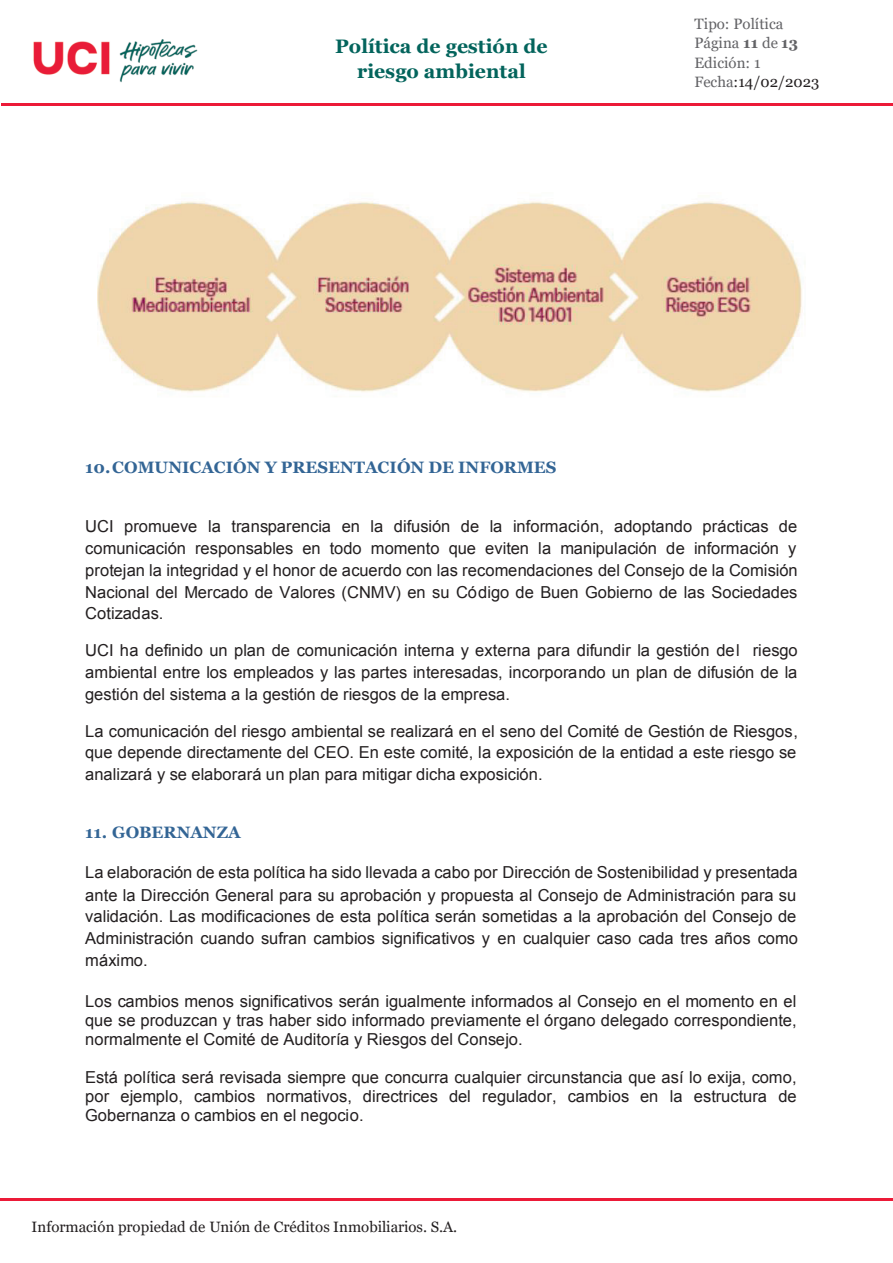
<style>
.page{position:relative;width:893px;height:1263px;background:#fff}
.page>*{position:absolute;margin:0;border:0;box-sizing:border-box;transform-origin:0 0}
.t1{font:700 19.5px/25.5px "Georgia";color:#03645c;text-align:center}
.t2{font:16.5px/21.9px "Arial";letter-spacing:.005em;color:#231f20;text-align:justify}
.t3{font:700 16.5px "Georgia";color:#336595}
.t4{font:15px "Georgia";color:#231f20}
.t5{font:15px/19.5px "Georgia";color:#636366}
.s1{font-weight:700}
.s2{color:#231f20}
</style>
<div class="page">
<img style="left:33px;top:39px;width:165px;height:44px">
<hr style="left:0;top:1198px;width:893px;height:2px;background:#ec1a38">
<hr style="left:1px;top:104px;width:892px;height:2px;background:#ec1a38">
<img style="left:97px;top:201px;width:705px;height:191px">
<p class="t1" style="left:335px;top:33px;width:214px">Política de gestión de riesgo ambiental</p>
<p class="t5" style="left:694px;top:14px;width:126px">Tipo: Política<br>Página <span class="s1">11</span> de <span class="s1">13<br></span>Edición: 1<br>Fecha<span class="s2">:14/02/2023</span></p>
<p class="t3" style="left:85px;top:457px;width:473px">10.COMUNICACIÓN Y PRESENTACIÓN DE INFORMES</p>
<p class="t2" style="left:85px;top:515px;width:714px">UCI promueve la transparencia en la difusión de la información, adoptando prácticas de comunicación responsables en todo momento que eviten la manipulación de información y protejan la integridad y el honor de acuerdo con las recomendaciones del Consejo de la Comisión Nacional del Mercado de Valores (CNMV) en su Código de Buen Gobierno de las Sociedades Cotizadas.</p>
<p class="t2" style="left:85px;top:639px;width:714px">UCI ha definido un plan de comunicación interna y externa para difundir la gestión del riesgo ambiental entre los empleados y las partes interesadas, incorporando un plan de difusión de la gestión del sistema a la gestión de riesgos de la empresa.</p>
<p class="t2" style="left:85px;top:720px;width:714px">La comunicación del riesgo ambiental se realizará en el seno del Comité de Gestión de Riesgos, que depende directamente del CEO. En este comité, la exposición de la entidad a este riesgo se analizará y se elaborará un plan para mitigar dicha exposición.</p>
<p class="t3" style="left:85px;top:821px;width:157px">11. GOBERNANZA</p>
<p class="t2" style="left:85px;top:862px;width:714px">La elaboración de esta política ha sido llevada a cabo por Dirección de Sostenibilidad y presentada ante la Dirección General para su aprobación y propuesta al Consejo de Administración para su validación. Las modificaciones de esta política serán sometidas a la aprobación del Consejo de Administración cuando sufran cambios significativos y en cualquier caso cada tres años como máximo.</p>
<p class="t2" style="left:85px;top:992px;width:713px;line-height:18.9px">Los cambios menos significativos serán igualmente informados al Consejo en el momento en el que se produzcan y tras haber sido informado previamente el órgano delegado correspondiente, normalmente el Comité de Auditoría y Riesgos del Consejo.</p>
<p class="t2" style="left:85px;top:1068px;width:713px;line-height:18.9px">Está política será revisada siempre que concurra cualquier circunstancia que así lo exija, como, por ejemplo, cambios normativos, directrices del regulador, cambios en la estructura de Gobernanza o cambios en el negocio.</p>
<p class="t4" style="left:32px;top:1218px;width:427px">Información propiedad de Unión de Créditos Inmobiliarios. S.A.</p>
</div>
